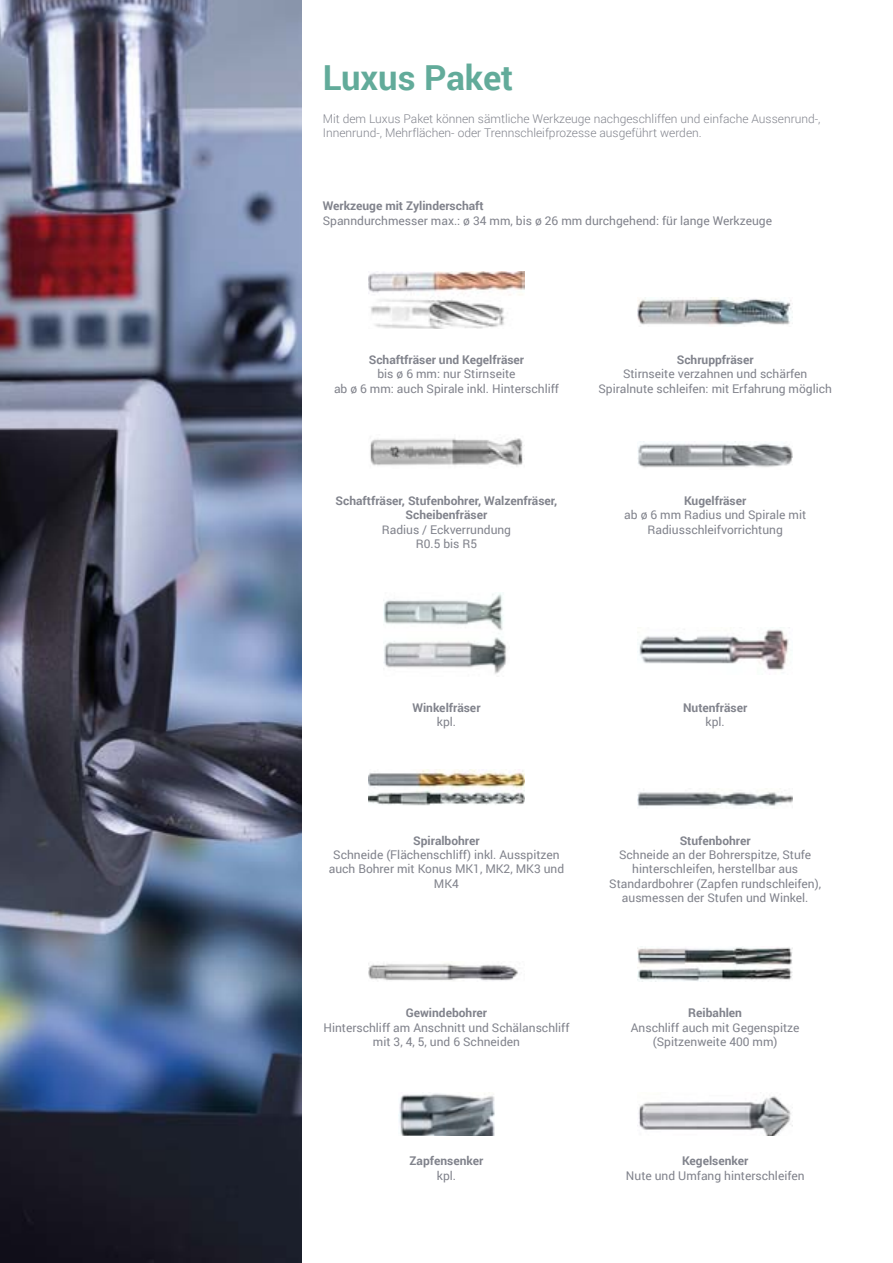
<style>
.page{position:relative;width:893px;height:1263px;background:#fff}
.page>*{position:absolute;margin:0;border:0;box-sizing:border-box;transform-origin:0 0}
.t1{font:700 34.5px "Roboto";color:#62ab9a}
.t2{font:12px/14.4px "Roboto";color:#81838c;text-align:center}
.t3{font:700 12px/14.4px "Roboto";color:#81838c;text-align:center}
.t4{font:300 12px/14.4px "Roboto";color:#81838c}
</style>
<div class="page">
<img style="left:0;top:0;width:301px;height:1263px">
<img style="left:369px;top:272px;width:155px;height:56px">
<img style="left:370px;top:438px;width:153px;height:28px">
<img style="left:384px;top:593px;width:123px;height:81px">
<img style="left:369px;top:769px;width:155px;height:37px">
<img style="left:369px;top:963px;width:149px;height:18px">
<img style="left:638px;top:297px;width:155px;height:28px">
<img style="left:638px;top:441px;width:155px;height:27px">
<img style="left:639px;top:627px;width:151px;height:43px">
<img style="left:638px;top:791px;width:155px;height:16px">
<img style="left:638px;top:946px;width:155px;height:35px">
<img style="left:399px;top:1093px;width:96px;height:42px">
<img style="left:638px;top:1096px;width:155px;height:39px">
<h1 class="t1" style="left:323px;top:54px;width:192px">Luxus Paket</h1>
<p class="t4" style="left:323px;top:111px;width:499px">Mit dem Luxus Paket können sämtliche Werkzeuge nachgeschliffen und einfache Aussenrund-,<br>Innenrund-, Mehrflächen- oder Trennschleifprozesse ausgeführt werden.</p>
<p class="t3" style="left:323px;top:198px;width:163px">Werkzeuge mit Zylinderschaft</p>
<p class="t2" style="left:323px;top:213px;width:451px">Spanndurchmesser max.: ø 34 mm, bis ø 26 mm durchgehend: für lange Werkzeuge</p>
<p class="t3" style="left:369px;top:352px;width:157px">Schaftfräser und Kegelfräser</p>
<p class="t2" style="left:334px;top:366px;width:226px">bis ø 6 mm: nur Stirnseite<br>ab ø 6 mm: auch Spirale inkl. Hinterschliff</p>
<p class="t3" style="left:677px;top:352px;width:78px">Schruppfräser</p>
<p class="t2" style="left:598px;top:366px;width:235px">Stirnseite verzahnen und schärfen<br>Spiralnute schleifen: mit Erfahrung möglich</p>
<p class="t3" style="left:336px;top:493px;width:223px">Schaftfräser, Stufenbohrer, Walzenfräser,<br>Scheibenfräser</p>
<p class="t2" style="left:382px;top:522px;width:131px">Radius / Eckverrundung<br>R0.5 bis R5</p>
<p class="t3" style="left:684px;top:493px;width:64px">Kugelfräser</p>
<p class="t2" style="left:624px;top:507px;width:183px">ab ø 6 mm Radius und Spirale mit<br>Radiusschleifvorrichtung</p>
<p class="t3" style="left:412px;top:700px;width:70px">Winkelfräser</p>
<p class="t2" style="left:437px;top:714px;width:21px">kpl.</p>
<p class="t3" style="left:683px;top:700px;width:66px">Nutenfräser</p>
<p class="t2" style="left:706px;top:714px;width:21px">kpl.</p>
<p class="t3" style="left:413px;top:833px;width:68px">Spiralbohrer</p>
<p class="t2" style="left:329px;top:847px;width:237px">Schneide (Flächenschliff) inkl. Ausspitzen auch Bohrer mit Konus MK1, MK2, MK3 und<br>MK4</p>
<p class="t3" style="left:680px;top:833px;width:73px">Stufenbohrer</p>
<p class="t2" style="left:609px;top:847px;width:213px">Schneide an der Bohrerspitze, Stufe hinterschleifen, herstellbar aus Standardbohrer (Zapfen rundschleifen), ausmessen der Stufen und Winkel.</p>
<p class="t3" style="left:406px;top:1005px;width:83px">Gewindebohrer</p>
<p class="t2" style="left:323px;top:1020px;width:247px">Hinterschliff am Anschnitt und Schälanschliff mit 3, 4, 5, und 6 Schneiden</p>
<p class="t3" style="left:688px;top:1005px;width:55px">Reibahlen</p>
<p class="t2" style="left:631px;top:1020px;width:170px">Anschliff auch mit Gegenspitze (Spitzenweite 400 mm)</p>
<p class="t3" style="left:410px;top:1153px;width:75px">Zapfensenker</p>
<p class="t2" style="left:437px;top:1168px;width:21px">kpl.</p>
<p class="t3" style="left:682px;top:1153px;width:68px">Kegelsenker</p>
<p class="t2" style="left:626px;top:1168px;width:180px">Nute und Umfang hinterschleifen</p>
</div>
